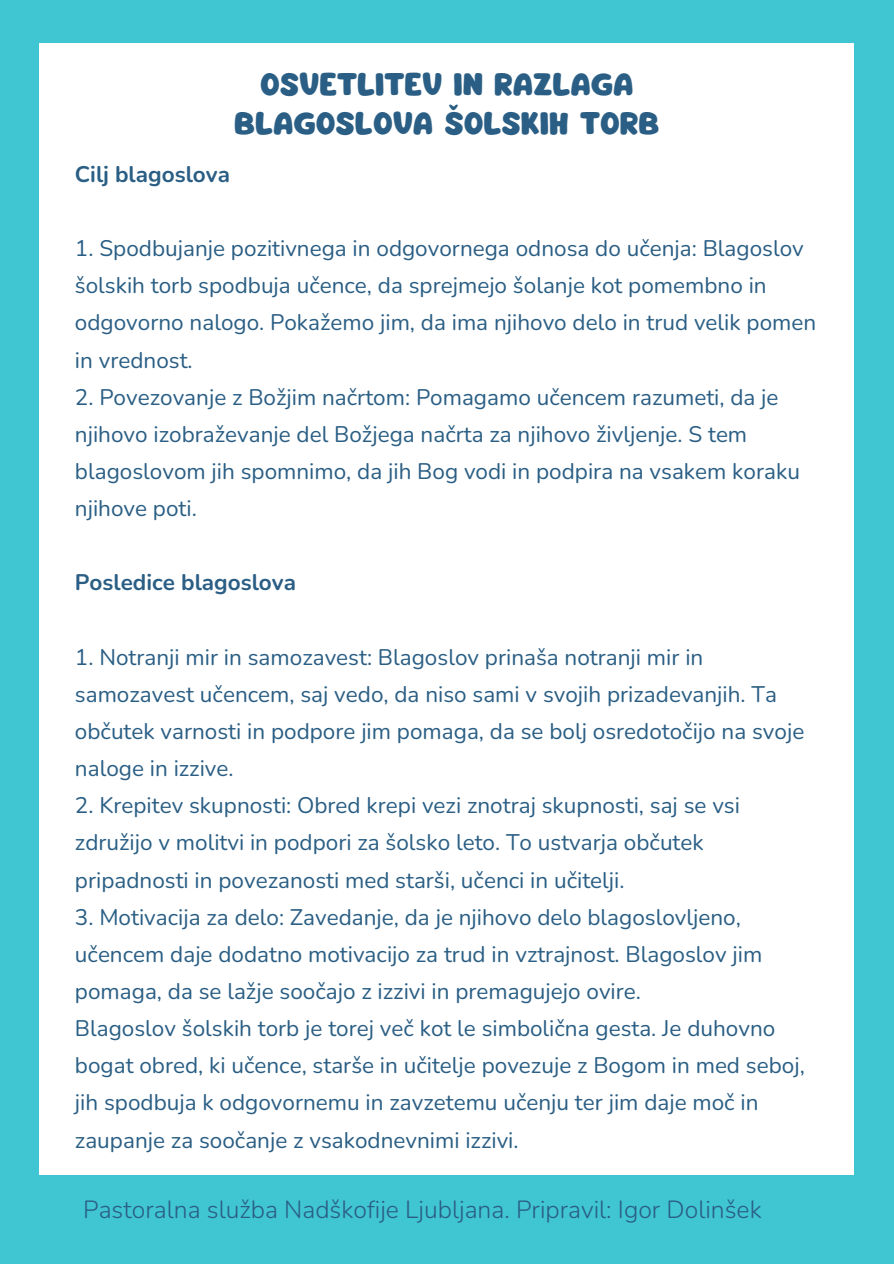
<style>
.page{position:relative;width:894px;height:1264px;background:#fff}
.page>*{position:absolute;margin:0;border:0;box-sizing:border-box;transform-origin:0 0}
.t1{font:27.9px/38.8px "Mango";color:#2a5e84;text-align:center}
.t2{font:300 24.75px "Nunito";color:#2a5e84}
.t3{font:22.5px/37.2px "Nunito";color:#2a5e84}
.t4{font:700 22.5px "Nunito";color:#2a5e84}
</style>
<div class="page">
<div style="left:0;top:0;width:893px;height:1263px;background:#40c5d3"></div>
<div style="left:40px;top:43px;width:813px;height:1131px;background:#fff"></div>
<h1 class="t1" style="left:234px;top:66px;width:426px">OSVETLITEV IN RAZLAGA<br>BLAGOSLOVA ŠOLSKIH TORB</h1>
<h2 class="t4" style="left:75px;top:159px;width:156px">Cilj blagoslova</h2>
<p class="t3" style="left:75px;top:230px;width:742px">1. Spodbujanje pozitivnega in odgovornega odnosa do učenja: Blagoslov šolskih torb spodbuja učence, da sprejmejo šolanje kot pomembno in odgovorno nalogo. Pokažemo jim, da ima njihovo delo in trud velik pomen in vrednost.</p>
<p class="t3" style="left:75px;top:378px;width:726px">2. Povezovanje z Božjim načrtom: Pomagamo učencem razumeti, da je njihovo izobraževanje del Božjega načrta za njihovo življenje. S tem blagoslovom jih spomnimo, da jih Bog vodi in podpira na vsakem koraku njihove poti.</p>
<h2 class="t4" style="left:75px;top:567px;width:222px">Posledice blagoslova</h2>
<p class="t3" style="left:75px;top:638px;width:730px">1. Notranji mir in samozavest: Blagoslov prinaša notranji mir in samozavest učencem, saj vedo, da niso sami v svojih prizadevanjih. Ta občutek varnosti in podpore jim pomaga, da se bolj osredotočijo na svoje naloge in izzive.</p>
<p class="t3" style="left:75px;top:787px;width:666px">2. Krepitev skupnosti: Obred krepi vezi znotraj skupnosti, saj se vsi združijo v molitvi in podpori za šolsko leto. To ustvarja občutek pripadnosti in povezanosti med starši, učenci in učitelji.</p>
<p class="t3" style="left:75px;top:898px;width:688px">3. Motivacija za delo: Zavedanje, da je njihovo delo blagoslovljeno, učencem daje dodatno motivacijo za trud in vztrajnost. Blagoslov jim pomaga, da se lažje soočajo z izzivi in premagujejo ovire.</p>
<p class="t3" style="left:75px;top:1010px;width:731px">Blagoslov šolskih torb je torej več kot le simbolična gesta. Je duhovno bogat obred, ki učence, starše in učitelje povezuje z Bogom in med seboj, jih spodbuja k odgovornemu in zavzetemu učenju ter jim daje moč in zaupanje za soočanje z vsakodnevnimi izzivi.</p>
<p class="t2" style="left:83px;top:1192px;width:679px">Pastoralna služba Nadškofije Ljubljana. Pripravil: Igor Dolinšek</p>
</div>
